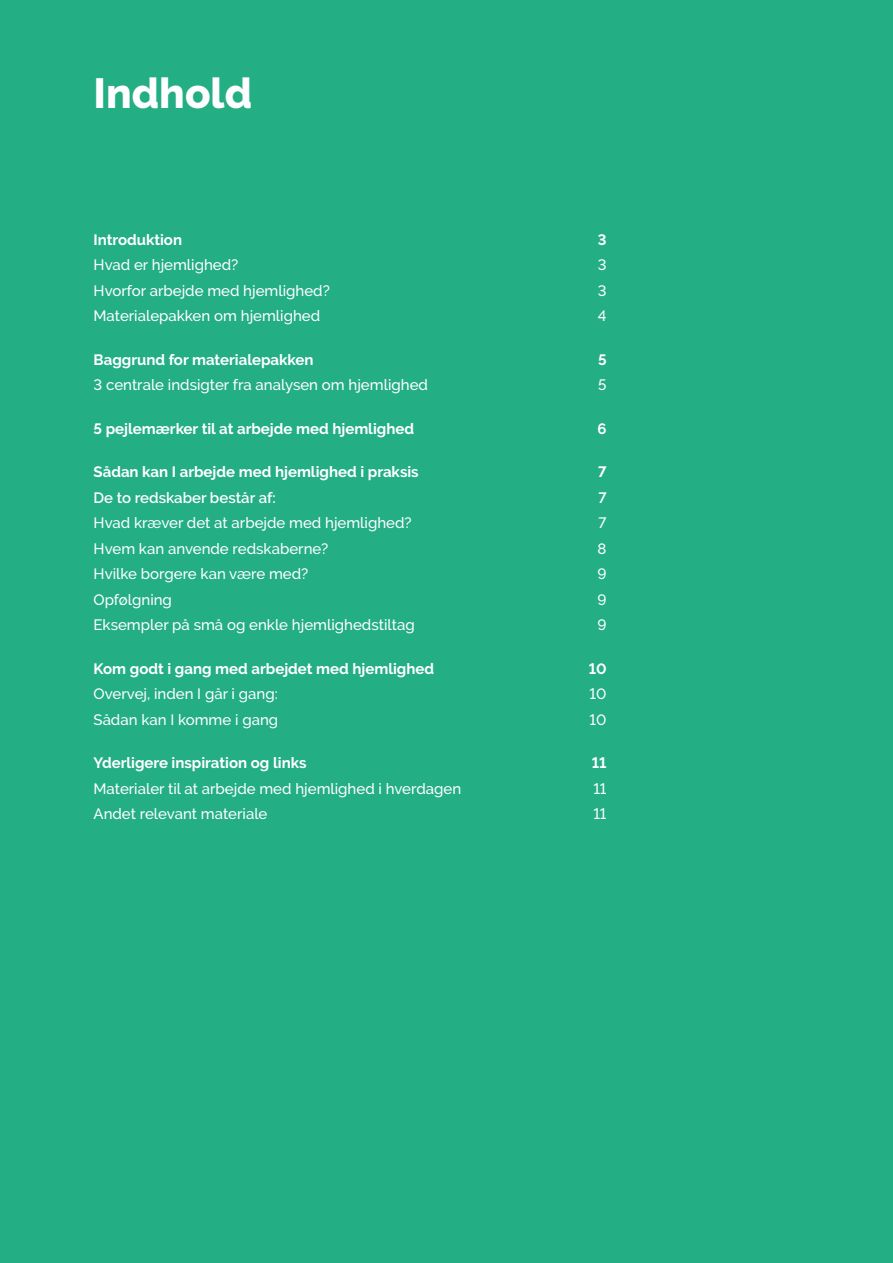
<style>
.page{position:relative;width:893px;height:1263px;background:#23ae84}
.page>*{position:absolute;margin:0;border:0;box-sizing:border-box;transform-origin:0 0}
.Rubrik_1_indhold{font:800 42px "Raleway";color:#fff}
.t1{font:500 15px "Raleway";color:#fff}
.t2{font:700 15px "Raleway";color:#fff}
.t3{font:600 15px "Raleway";color:#fff}
</style>
<div class="page">
<p class="Rubrik_1_indhold" style="left:94px;top:69px;width:160px">Indhold</p>
<p class="t2" style="left:94px;top:231px;width:90px">Introduktion</p>
<p class="t2" style="left:598px;top:231px;width:10px">3</p>
<p class="t1" style="left:94px;top:256px;width:146px">Hvad er hjemlighed?</p>
<p class="t1" style="left:598px;top:256px;width:10px">3</p>
<p class="t1" style="left:94px;top:282px;width:238px">Hvorfor arbejde med hjemlighed?</p>
<p class="t1" style="left:598px;top:282px;width:10px">3</p>
<p class="t1" style="left:94px;top:307px;width:228px">Materialepakken om hjemlighed</p>
<p class="t1" style="left:598px;top:307px;width:10px">4</p>
<p class="t2" style="left:94px;top:351px;width:222px">Baggrund for materialepakken</p>
<p class="t2" style="left:598px;top:351px;width:10px">5</p>
<p class="t1" style="left:94px;top:376px;width:336px">3 centrale indsigter fra analysen om hjemlighed</p>
<p class="t1" style="left:598px;top:376px;width:10px">5</p>
<p class="t2" style="left:94px;top:420px;width:322px">5 pejlemærker til at arbejde med hjemlighed</p>
<p class="t2" style="left:597px;top:420px;width:11px">6</p>
<p class="t2" style="left:94px;top:463px;width:327px">Sådan kan I arbejde med hjemlighed i praksis</p>
<p class="t2" style="left:598px;top:463px;width:10px">7</p>
<p class="t3" style="left:94px;top:489px;width:184px">De to redskaber består af:</p>
<p class="t3" style="left:598px;top:489px;width:10px">7</p>
<p class="t1" style="left:94px;top:514px;width:320px">Hvad kræver det at arbejde med hjemlighed?</p>
<p class="t1" style="left:599px;top:514px;width:10px">7</p>
<p class="t1" style="left:94px;top:540px;width:236px">Hvem kan anvende redskaberne?</p>
<p class="t1" style="left:598px;top:540px;width:10px">8</p>
<p class="t1" style="left:94px;top:565px;width:216px">Hvilke borgere kan være med?</p>
<p class="t1" style="left:597px;top:565px;width:11px">9</p>
<p class="t1" style="left:94px;top:591px;width:80px">Opfølgning</p>
<p class="t1" style="left:597px;top:591px;width:11px">9</p>
<p class="t1" style="left:94px;top:616px;width:323px">Eksempler på små og enkle hjemlighedstiltag</p>
<p class="t1" style="left:597px;top:616px;width:11px">9</p>
<p class="t2" style="left:94px;top:660px;width:342px">Kom godt i gang med arbejdet med hjemlighed</p>
<p class="t2" style="left:589px;top:660px;width:19px">10</p>
<p class="t1" style="left:94px;top:685px;width:186px">Overvej, inden I går i gang:</p>
<p class="t1" style="left:590px;top:685px;width:18px">10</p>
<p class="t1" style="left:94px;top:711px;width:186px">Sådan kan I komme i gang</p>
<p class="t1" style="left:590px;top:711px;width:18px">10</p>
<p class="t2" style="left:94px;top:754px;width:214px">Yderligere inspiration og links</p>
<p class="t2" style="left:592px;top:754px;width:16px">11</p>
<p class="t1" style="left:94px;top:780px;width:369px">Materialer til at arbejde med hjemlighed i hverdagen</p>
<p class="t1" style="left:593px;top:780px;width:15px">11</p>
<p class="t1" style="left:94px;top:805px;width:175px">Andet relevant materiale</p>
<p class="t1" style="left:593px;top:805px;width:15px">11</p>
</div>
